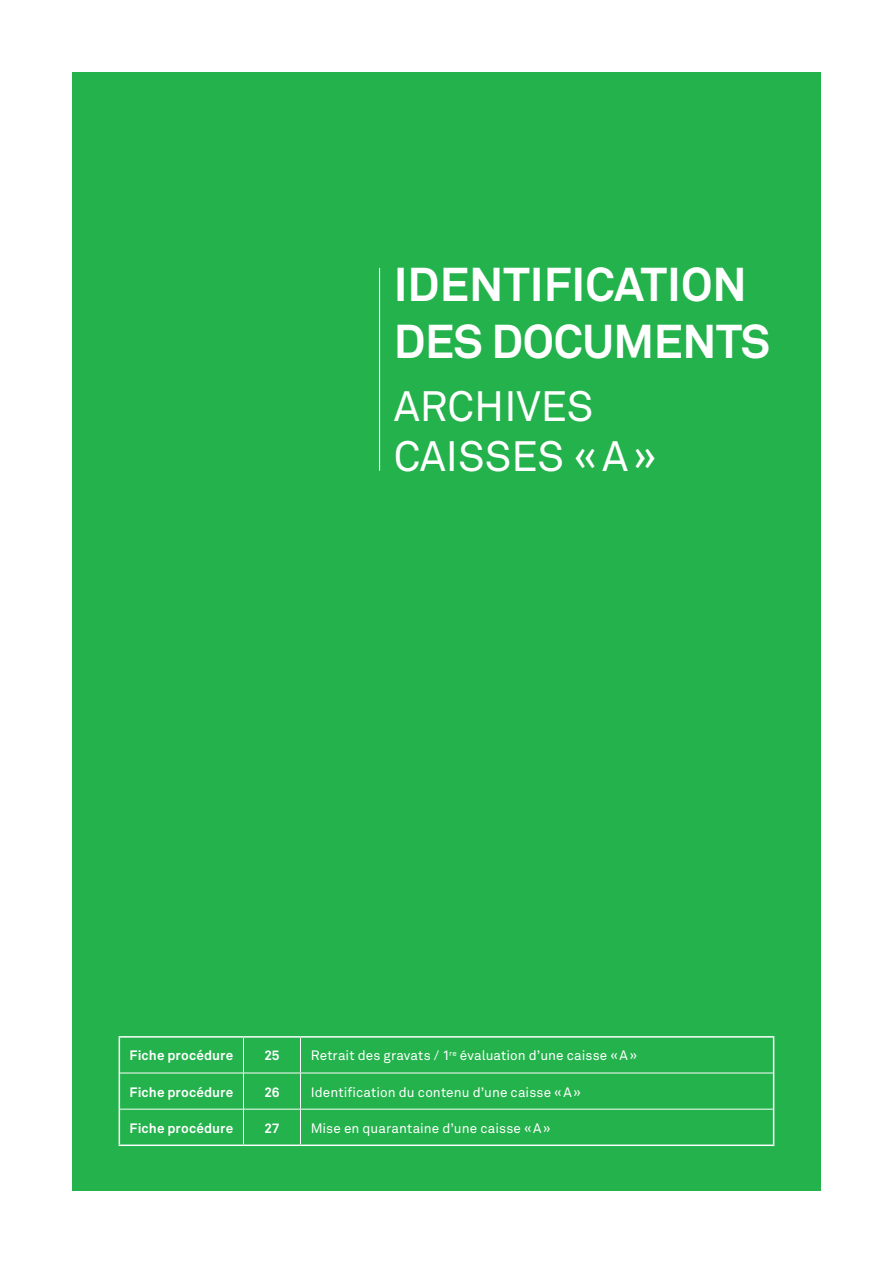
<style>
.page{position:relative;width:893px;height:1263px;background:#fff}
.page>*{position:absolute;margin:0;border:0;box-sizing:border-box;transform-origin:0 0}
.t1{font:700 46.95px/56.2px "Akkurat";color:#fff}
.t2{font:42px/50.4px "Akkurat";color:#fff}
.t3{font:13.5px "Akkurat";letter-spacing:.005em;color:#fff}
.t4{font:700 13.5px "Akkurat";letter-spacing:.01em;color:#fff}
</style>
<div class="page">
<div style="left:72px;top:72px;width:749px;height:1119px;background:#23b24b"></div>
<hr style="left:243px;top:1037px;width:1px;height:35px;background:#fff">
<hr style="left:300px;top:1037px;width:1px;height:35px;background:#fff">
<hr style="left:120px;top:1072px;width:123px;height:1px;background:#fff">
<hr style="left:243px;top:1072px;width:57px;height:1px;background:#fff">
<hr style="left:243px;top:1073px;width:1px;height:36px;background:#fff">
<hr style="left:300px;top:1072px;width:473px;height:1px;background:#fff">
<hr style="left:300px;top:1073px;width:1px;height:36px;background:#fff">
<hr style="left:120px;top:1109px;width:123px;height:1px;background:#fff">
<hr style="left:243px;top:1109px;width:57px;height:1px;background:#fff">
<hr style="left:243px;top:1109px;width:1px;height:35px;background:#fff">
<hr style="left:300px;top:1109px;width:473px;height:1px;background:#fff">
<hr style="left:300px;top:1109px;width:1px;height:35px;background:#fff">
<hr style="left:119px;top:1073px;width:1px;height:36px;background:#fff">
<hr style="left:773px;top:1073px;width:1px;height:36px;background:#fff">
<hr style="left:119px;top:1109px;width:1px;height:35px;background:#fff">
<hr style="left:773px;top:1109px;width:1px;height:35px;background:#fff">
<hr style="left:119px;top:1144px;width:124px;height:2px;background:#fff">
<hr style="left:243px;top:1144px;width:57px;height:2px;background:#fff">
<hr style="left:300px;top:1144px;width:474px;height:2px;background:#fff">
<hr style="left:119px;top:1036px;width:124px;height:1px;background:#fff">
<hr style="left:119px;top:1037px;width:1px;height:36px;background:#fff">
<hr style="left:243px;top:1036px;width:57px;height:1px;background:#fff">
<hr style="left:300px;top:1036px;width:474px;height:1px;background:#fff">
<hr style="left:773px;top:1037px;width:1px;height:36px;background:#fff">
<hr style="left:379px;top:268px;width:1px;height:203px;background:#fff">
<h1 class="t1" style="left:394px;top:256px;width:378px">identification des documents</h1>
<h2 class="t2" style="left:394px;top:380px;width:25px">archives caisses</h2>
<h2 class="t2" style="left:574px;top:430px;width:84px">« a »</h2>
<p class="t4" style="left:130px;top:1047px;width:105px">Fiche procédure</p>
<p class="t4" style="left:264px;top:1047px;width:17px">25</p>
<p class="t3" style="left:311px;top:1047px;width:328px">Retrait des gravats / 1<sup>re</sup> évaluation d’une caisse «A»</p>
<p class="t4" style="left:130px;top:1083px;width:105px">Fiche procédure</p>
<p class="t4" style="left:264px;top:1083px;width:17px">26</p>
<p class="t3" style="left:311px;top:1083px;width:272px">Identification du contenu d’une caisse «A»</p>
<p class="t4" style="left:130px;top:1119px;width:105px">Fiche procédure</p>
<p class="t4" style="left:264px;top:1119px;width:17px">27</p>
<p class="t3" style="left:311px;top:1119px;width:241px">Mise en quarantaine d’une caisse «A»</p>
</div>
